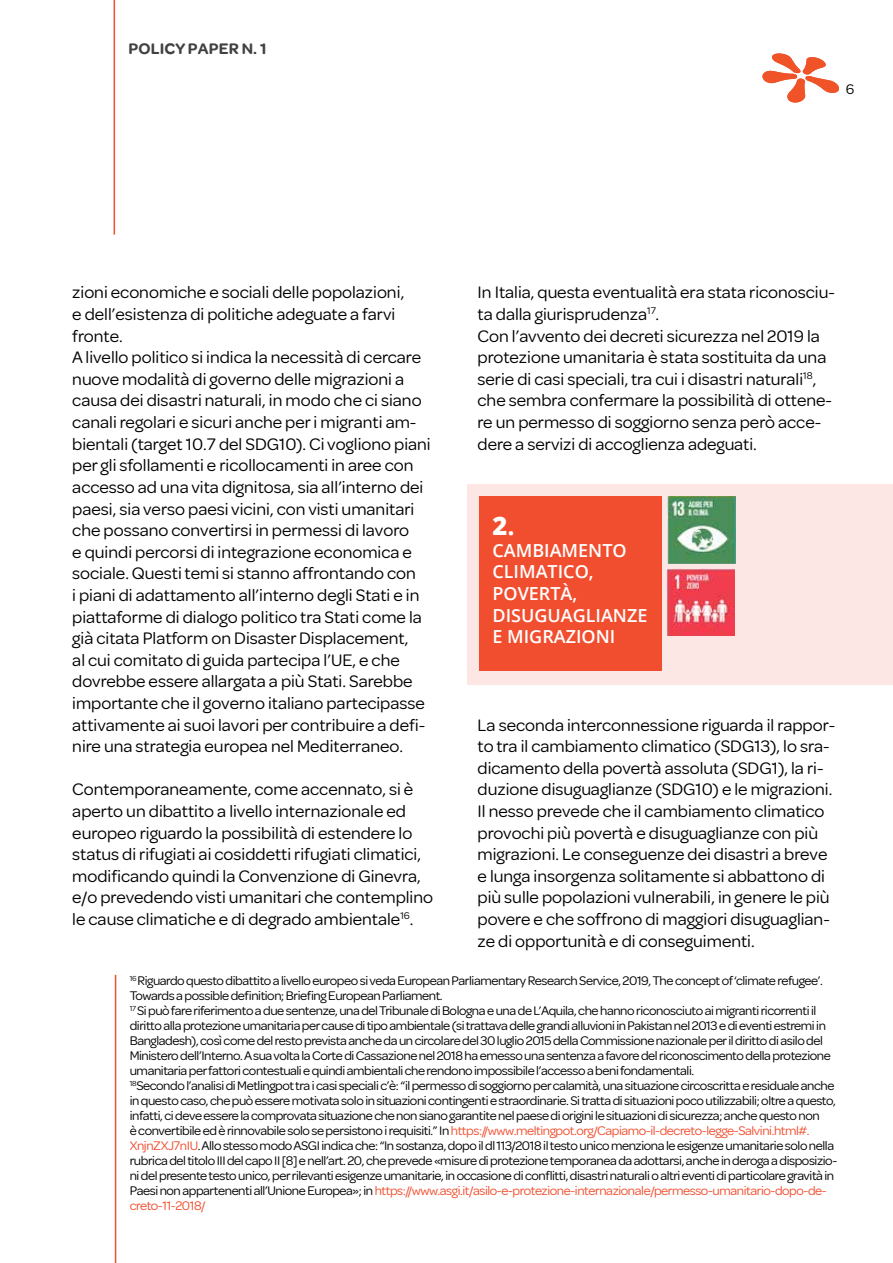
<style>
.page{position:relative;width:893px;height:1263px;background:#fff}
.page>*{position:absolute;margin:0;border:0;box-sizing:border-box;transform-origin:0 0}
.t1{font:800 25.5px "Open Sans";color:#fff}
.t2{font:18px/21.6px "Omnes";color:#000}
.t3{font:600 18px/21.6px "Open Sans";color:#fff}
.t4{font:600 16.5px "Omnes";letter-spacing:.01em;color:#414042}
.t5{font:15px "Omnes";color:#000}
.t6{font:13.5px/15px "Omnes";letter-spacing:-.03em;color:#000}
.s1{font-weight:700}
.s2{color:#f14e2f}
</style>
<div class="page">
<div style="left:468px;top:484px;width:425px;height:201px;background:#fde7e4"></div>
<svg style="left:762px;top:53px;width:77px;height:50px"></svg>
<hr style="left:115px;top:975px;width:1px;height:288px;background:#f14e2f">
<hr style="left:114px;top:0;width:1px;height:235px;background:#f14e2f">
<div style="left:479px;top:496px;width:182px;height:175px;background:#f14e2f"></div>
<img style="left:668px;top:496px;width:68px;height:67px">
<img style="left:666px;top:568px;width:69px;height:67px">
<p class="t4" style="left:129px;top:37px;width:139px">POLICY PAPER N. 1</p>
<p class="t5" style="left:846px;top:79px;width:10px">6</p>
<p class="t2" style="left:72px;top:281px;width:360px">zioni economiche e sociali delle popolazioni,<br>e dell’esistenza di politiche adeguate a farvi fronte.<br>A livello politico si indica la necessità di cercare nuove modalità di governo delle migrazioni a causa dei disastri naturali, in modo che ci siano canali regolari e sicuri anche per i migranti am&shy;bientali (target 10.7 del SDG10). Ci vogliono piani per gli sfollamenti e ricollocamenti in aree con accesso ad una vita dignitosa, sia all’interno dei paesi, sia verso paesi vicini, con visti umanitari che possano convertirsi in permessi di lavoro<br>e quindi percorsi di integrazione economica e sociale. Questi temi si stanno affrontando con<br>i piani di adattamento all’interno degli Stati e in piattaforme di dialogo politico tra Stati come la già citata Platform on Disaster Displacement,<br>al cui comitato di guida partecipa l’UE, e che dovrebbe essere allargata a più Stati. Sarebbe importante che il governo italiano partecipasse attivamente ai suoi lavori per contribuire a defi&shy;nire una strategia europea nel Mediterraneo.</p>
<p class="t2" style="left:72px;top:777px;width:362px">Contemporaneamente, come accennato, si è aperto un dibattito a livello internazionale ed europeo riguardo la possibilità di estendere lo status di rifugiati ai cosiddetti rifugiati climatici, modificando quindi la Convenzione di Ginevra, e/o prevedendo visti umanitari che contemplino le cause climatiche e di degrado ambientale<sup>16</sup>.</p>
<p class="t2" style="left:477px;top:281px;width:359px">In Italia, questa eventualità era stata riconosciu&shy;ta dalla giurisprudenza<sup>17</sup>.<br>Con l’avvento dei decreti sicurezza nel 2019 la protezione umanitaria è stata sostituita da una serie di casi speciali, tra cui i disastri naturali<sup>18</sup>, che sembra confermare la possibilità di ottene&shy;re un permesso di soggiorno senza però acce&shy;dere a servizi di accoglienza adeguati.</p>
<h1 class="t1" style="left:492px;top:506px;width:24px">2<span class="s1">.</span></h1>
<p class="t3" style="left:492px;top:539px;width:156px">CAMBIAMENTO<br>CLIMATICO,<br>POVERTÀ,<br>DISUGUAGLIANZE<br>E MIGRAZIONI</p>
<p class="t2" style="left:477px;top:713px;width:359px">La seconda interconnessione riguarda il rappor&shy;to tra il cambiamento climatico (SDG13), lo sra&shy;dicamento della povertà assoluta (SDG1), la ri&shy;duzione disuguaglianze (SDG10) e le migrazioni.<br>Il nesso prevede che il cambiamento climatico provochi più povertà e disuguaglianze con più migrazioni. Le conseguenze dei disastri a breve e lunga insorgenza solitamente si abbattono di più sulle popolazioni vulnerabili, in genere le più povere e che soffrono di maggiori disuguaglian&shy;ze di opportunità e di conseguimenti.</p>
<p class="t6" style="left:130px;top:972px;width:709px"><sup>16</sup> Riguardo questo dibattito a livello europeo si veda European Parliamentary Research Service, 2019, The concept of ‘climate refugee’.<br>Towards a possible definition; Briefing European Parliament.<br><sup>17</sup> Si può fare riferimento a due sentenze, una del Tribunale di Bologna e una de L’Aquila, che hanno riconosciuto ai migranti ricorrenti il diritto alla protezione umanitaria per cause di tipo ambientale (si trattava delle grandi alluvioni in Pakistan nel 2013 e di eventi estremi in Bangladesh), così come del resto prevista anche da un circolare del 30 luglio 2015 della Commissione nazionale per il diritto di asilo del Ministero dell’Interno. A sua volta la Corte di Cassazione nel 2018 ha emesso una sentenza a favore del riconoscimento della protezione umanitaria per fattori contestuali e quindi ambientali che rendono impossibile l’accesso a beni fondamentali.<br><sup>18</sup>Secondo l’analisi di Metlingpot tra i casi speciali c’è: “il permesso di soggiorno per calamità, una situazione circoscritta e residuale anche in questo caso, che può essere motivata solo in situazioni contingenti e straordinarie. Si tratta di situazioni poco utilizzabili; oltre a questo, infatti, ci deve essere la comprovata situazione che non siano garantite nel paese di origini le situazioni di sicurezza; anche questo non<br>è convertibile ed è rinnovabile solo se persistono i requisiti.” In <span class="s2">https://www.meltingpot.org/Capiamo-il-decreto-legge-Salvini.html#.<br>XnjnZXJ7nIU</span>. Allo stesso modo ASGI indica che: “In sostanza, dopo il dl 113/2018 il testo unico menziona le esigenze umanitarie solo nella rubrica del titolo III del capo II [8] e nell’art. 20, che prevede «misure di protezione temporanea da adottarsi, anche in deroga a disposizio&shy;ni del presente testo unico, per rilevanti esigenze umanitarie, in occasione di conflitti, disastri naturali o altri eventi di particolare gravità in Paesi non appartenenti all’Unione Europea»; in <span class="s2">https://www.asgi.it/asilo-e-protezione-internazionale/permesso-umanitario-dopo-de&shy;creto-11-2018/</span></p>
</div>
